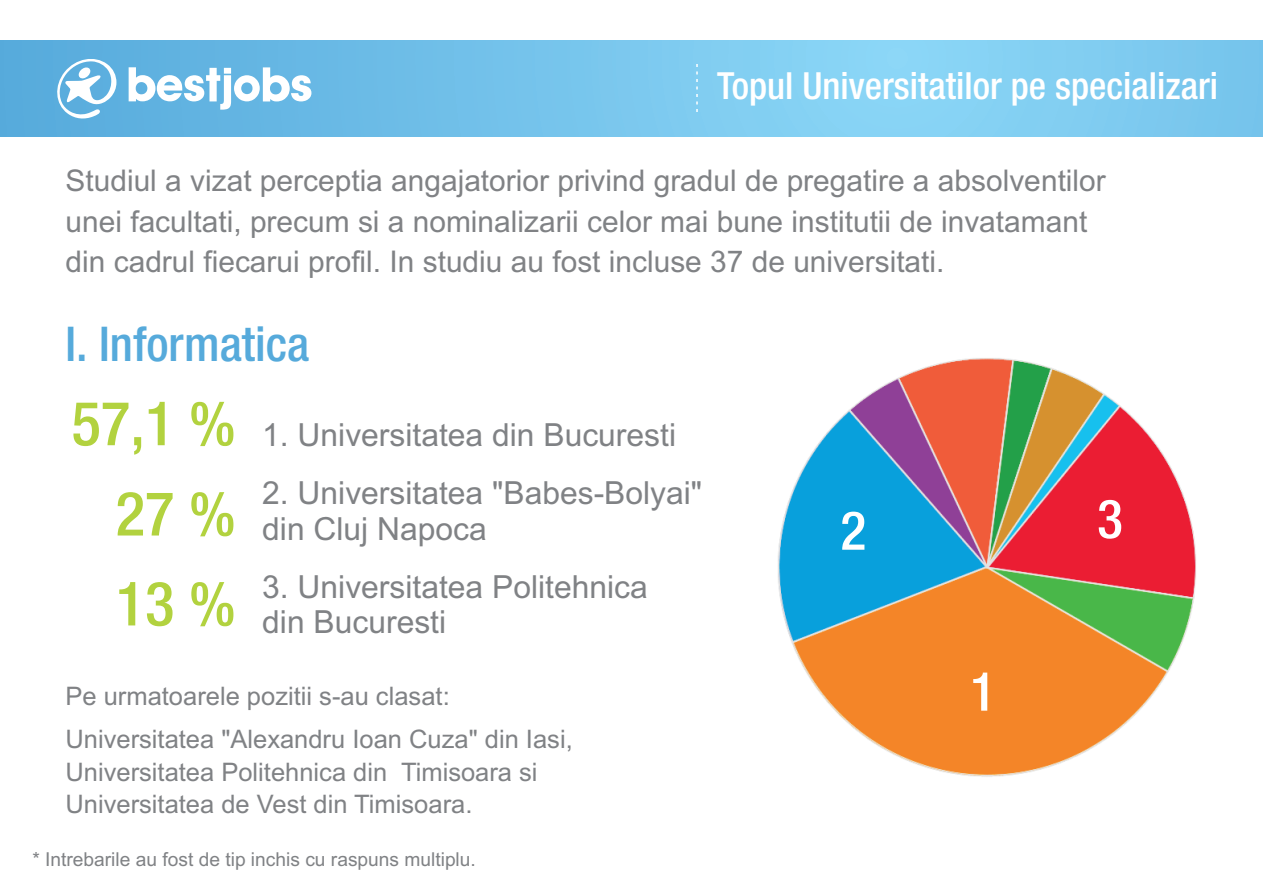
<style>
.page{position:relative;width:1263px;height:893px;background:#fff}
.page>*{position:absolute;margin:0;border:0;box-sizing:border-box;transform-origin:0 0}
.t1{font:500 condensed 61.2px/90.2px "Helvetica Neue LT Com";color:#b2d23f;text-align:justify}
.t2{font:500 condensed 53.85px "Helvetica Neue LT Com";color:#fff}
.t3{font:500 condensed 48px "Helvetica Neue LT Com";color:#56aadb}
.t4{font:500 condensed 37.5px "Helvetica Neue LT Com";color:#fff}
.t5{font:31.8px/35.8px "Arial";color:#808285}
.t6{font:29.85px/40.5px "Arial";color:#808285}
.t7{font:25.5px/43.5px "Arial";color:#808285}
.t8{font:19.2px "Arial";color:#808285}
</style>
<div class="page">
<svg style="left:0;top:40px;width:1263px;height:97px;background:#77c5ec"></svg>
<svg style="left:54px;top:55px;width:62px;height:65px"></svg>
<img style="left:57px;top:72px;width:59px;height:22px">
<svg style="left:129px;top:67px;width:182px;height:43px"></svg>
<img style="left:778px;top:358px;width:418px;height:419px">
<svg style="left:696px;top:64px;width:2px;height:49px"></svg>
<p class="t4" style="left:717px;top:72px;width:502px">Topul Universitatilor pe specializari</p>
<p class="t6" style="left:66px;top:163px;width:1042px">Studiul a vizat perceptia angajatorior privind gradul de pregatire a absolventilor unei facultati, precum si a nominalizarii celor mai bune institutii de invatamant din cadrul fiecarui profil. In studiu au fost incluse 37 de universitati.</p>
<h3 class="t3" style="left:66px;top:326px;width:245px">I. Informatica</h3>
<h1 class="t1" style="left:116px;top:387px;width:122px;text-indent:-44px">57,1 % 27 % 13 %</h1>
<p class="t5" style="left:262px;top:419px;width:415px">1. Universitatea din Bucuresti</p>
<p class="t5" style="left:262px;top:478px;width:441px">2. Universitatea "Babes-Bolyai" din Cluj Napoca</p>
<p class="t5" style="left:262px;top:571px;width:387px">3. Universitatea Politehnica din Bucuresti</p>
<p class="t7" style="left:65px;top:676px;width:509px">Pe urmatoarele pozitii s-au clasat:<br>Universitatea "Alexandru Ioan Cuza" din Iasi,</p>
<p class="t7" style="left:65px;top:758px;width:474px;line-height:32.4px">Universitatea Politehnica din Timisoara si<br>Universitatea de Vest din Timisoara.</p>
<p class="t8" style="left:32px;top:852px;width:445px">* Intrebarile au fost de tip inchis cu raspuns multiplu.</p>
<h2 class="t2" style="left:840px;top:511px;width:27px">2</h2>
<h2 class="t2" style="left:1097px;top:499px;width:27px">3</h2>
<h2 class="t2" style="left:970px;top:672px;width:27px">1</h2>
</div>
